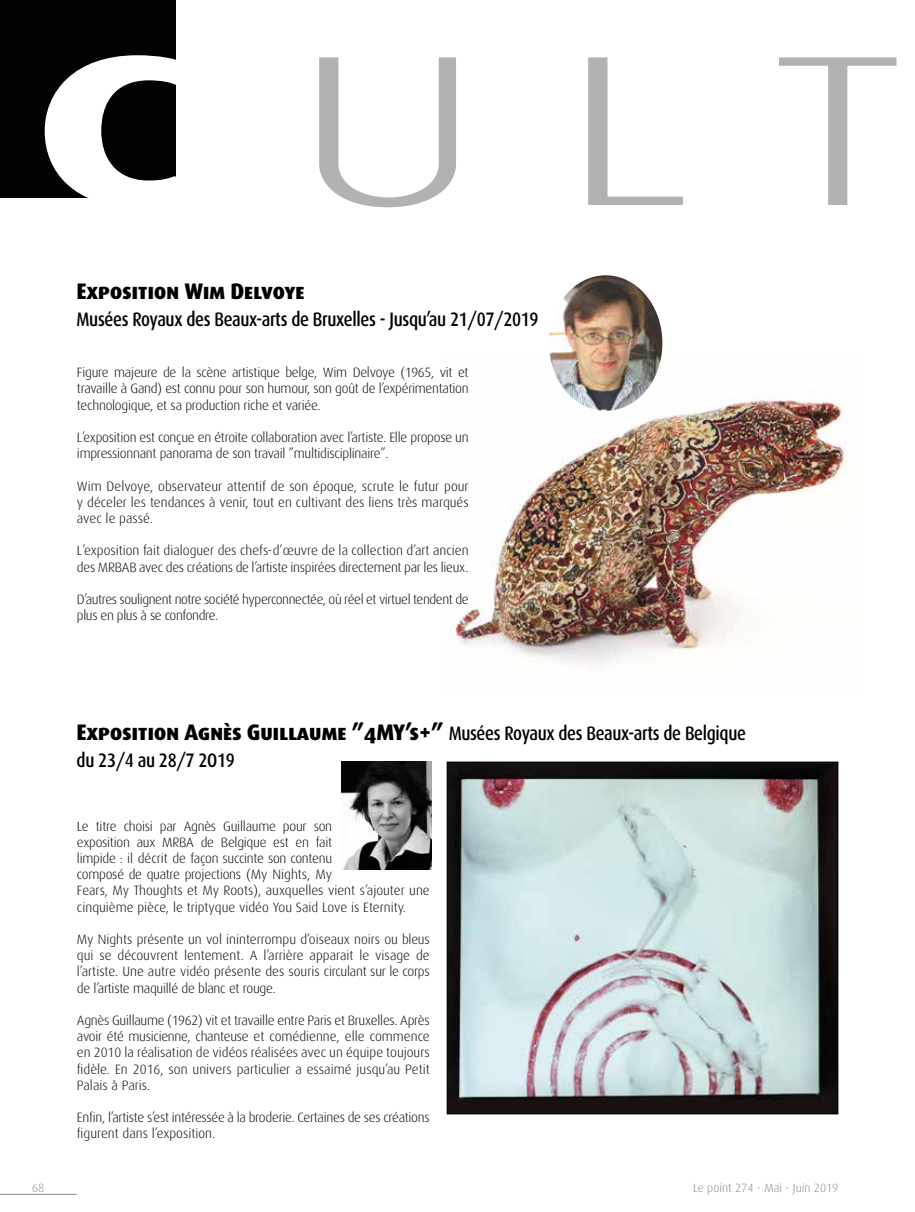
<style>
.page{position:relative;width:915px;height:1212px;background:#fff}
.page>*{position:absolute;margin:0;border:0;box-sizing:border-box;transform-origin:0 0}
.t1{font:300 214.5px "Dax";color:#b3b2b2;scale:1.58 1}
.t2{font:22.5px "Dax Extra Bold Caps";letter-spacing:-.02em;color:#000}
.t3{font:500 19.5px/27px "Dax";letter-spacing:-.02em;color:#000;scale:.85 1}
.t4{font:300 13.5px/16.2px "Dax";letter-spacing:-.02em;color:#000}
.t5{font:300 12px "Dax";color:#878787}
.s1{font-weight:700;color:#fff}
.s2{font-family:"Dax Extra Bold Caps";font-weight:400;font-size:22.5px}
</style>
<div class="page">
<hr style="left:0;top:1194px;width:77px;height:1px;background:#878787">
<img style="left:451px;top:392px;width:404px;height:273px">
<div style="left:0;top:0;width:176px;height:197px;background:#020203"></div>
<img style="left:549px;top:275px;width:113px;height:136px">
<img style="left:342px;top:761px;width:89px;height:109px">
<div style="left:447px;top:762px;width:390px;height:352px;background:#171210"></div>
<img style="left:451px;top:764px;width:385px;height:335px">
<div style="left:446px;top:761px;width:392px;height:353px;border:1px solid #000"></div>
<h1 class="t1" style="left:30px;top:13px;width:556px"><span class="s1">C</span> U L T</h1>
<h2 class="t2" style="left:77px;top:278px;width:230px">Exposition Wim Delvoye</h2>
<h3 class="t3" style="left:77px;top:305px;width:545px">Musées Royaux des Beaux-arts de Bruxelles - Jusqu’au 21/07/2019</h3>
<p class="t4" style="left:77px;top:365px;width:393px;text-align:justify">Figure majeure de la scène artistique belge, Wim Delvoye (1965, vit et travaille à Gand) est connu pour son humour, son goût de l’expérimentation technologique, et sa production riche et variée.</p>
<p class="t4" style="left:77px;top:429px;width:393px">L’exposition est conçue en étroite collaboration avec l’artiste. Elle propose un impressionnant panorama de son travail ”multidisciplinaire”.</p>
<p class="t4" style="left:77px;top:478px;width:393px;text-align:justify">Wim Delvoye, observateur attentif de son époque, scrute le futur pour y déceler les tendances à venir, tout en cultivant des liens très marqués avec le passé.</p>
<p class="t4" style="left:77px;top:543px;width:393px">L’exposition fait dialoguer des chefs-d’œuvre de la collection d’art ancien des MRBAB avec des créations de l’artiste inspirées directement par les lieux.</p>
<p class="t4" style="left:77px;top:591px;width:393px">D’autres soulignent notre société hyperconnectée, où réel et virtuel tendent de plus en plus à se confondre.</p>
<h3 class="t3" style="left:77px;top:720px;width:788px"><span class="s2">Exposition Agnès Guillaume ”4MY’s+”</span> Musées Royaux des Beaux-arts de Belgique du 23/4 au 28/7 2O19</h3>
<p class="t4" style="left:77px;top:818px;width:354px">Le titre choisi par Agnès Guillaume pour son<br>exposition aux MRBA de Belgique est en fait<br>limpide : il décrit de façon succinte son contenu<br>composé de quatre projections (My Nights, My<br>Fears, My Thoughts et My Roots), auxquelles vient s’ajouter une cinquième pièce, le triptyque vidéo You Said Love is Eternity.</p>
<p class="t4" style="left:77px;top:931px;width:354px;text-align:justify">My Nights présente un vol ininterrompu d’oiseaux noirs ou bleus qui se découvrent lentement. A l’arrière apparait le visage de l’artiste. Une autre vidéo présente des souris circulant sur le corps de l’artiste maquillé de blanc et rouge.</p>
<p class="t4" style="left:77px;top:1012px;width:354px;text-align:justify">Agnès Guillaume (1962) vit et travaille entre Paris et Bruxelles. Après avoir été musicienne, chanteuse et comédienne, elle commence en 2010 la réalisation de vidéos réalisées avec un équipe toujours fidèle. En 2016, son univers particulier a essaimé jusqu’au Petit Palais à Paris.</p>
<p class="t4" style="left:77px;top:1109px;width:354px">Enfin, l’artiste s’est intéressée à la broderie. Certaines de ses créations figurent dans l’exposition.</p>
<p class="t5" style="left:32px;top:1181px;width:14px">68</p>
<p class="t5" style="left:693px;top:1181px;width:147px">Le point 274 - Mai - Juin 2019</p>
</div>
